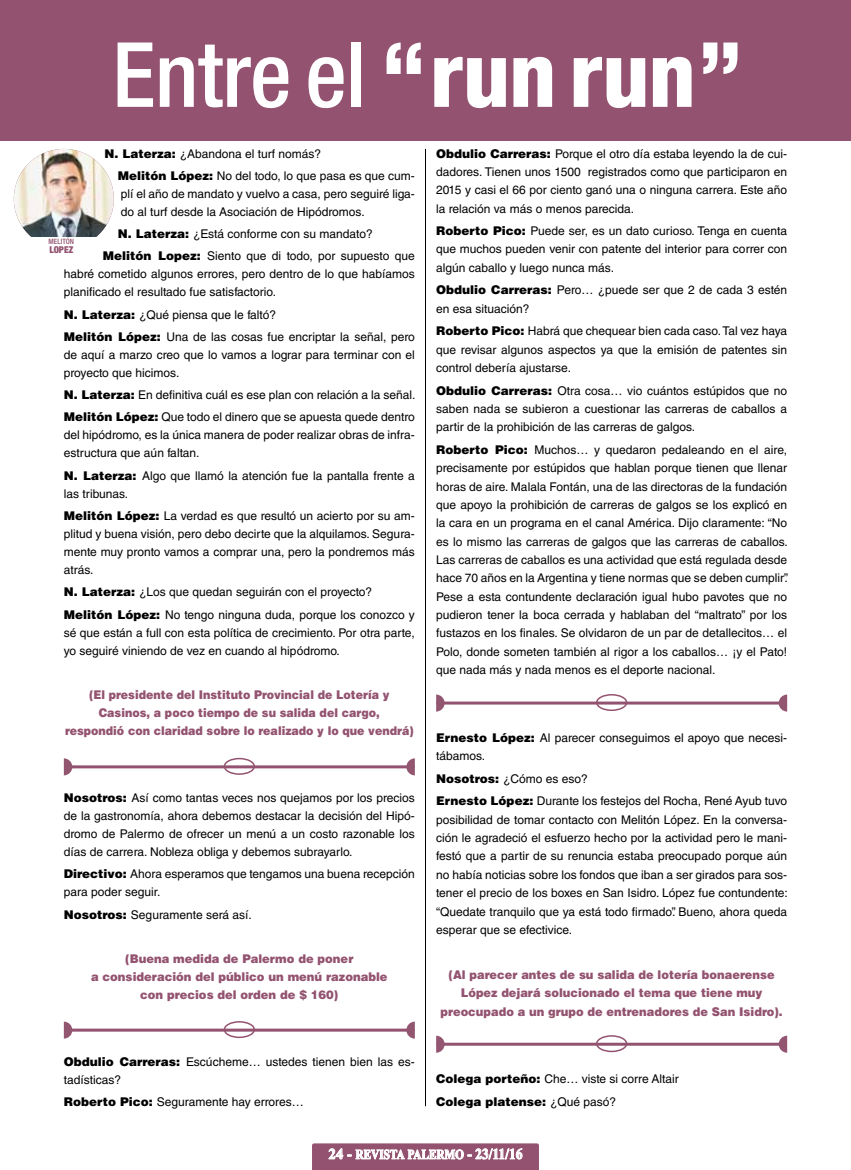
<style>
.page{position:relative;width:851px;height:1170px;background:#fff}
.page>*{position:absolute;margin:0;border:0;box-sizing:border-box;transform-origin:0 0}
.t1{font:800 condensed 90px "Helvetica Neue LT Std";letter-spacing:-.005em;color:#fff}
.t2{font:700 13.5px "Times New Roman";color:#fff;scale:.83 1}
.t3{font:12px/18.3px "Helvetica LT Std";color:#000}
.t4{font:900 12px/18px "Helvetica LT Std";color:#935370;text-align:center;scale:.92 1}
.t5{font:900 12px/18.3px "Helvetica LT Std";color:#935370;text-align:center;scale:.95 1}
.t6{font:900 12px/18px "Helvetica LT Std";color:#935370;text-align:center;scale:.96 1}
.t7{font:900 condensed 9.45px "Helvetica Neue LT Std";color:#935370}
.t8{font:500 condensed 7.35px "Helvetica Neue LT Std";color:#935370}
.s1{font-weight:500}
.s2{font-weight:900}
.s3{font-size:15px}
</style>
<div class="page">
<div style="left:0;top:0;width:850px;height:140px;background:#935370"></div>
<svg style="left:312px;top:1143px;width:227px;height:26px;background:#a67189"></svg>
<hr style="left:65px;top:765px;width:348px;height:3px;background:#935370">
<svg style="left:64px;top:758px;width:8px;height:17px"></svg>
<svg style="left:406px;top:758px;width:9px;height:17px"></svg>
<div style="left:224px;top:757px;width:31px;height:17px;border:2px solid #935370;border-radius:50%"></div>
<hr style="left:437px;top:701px;width:348px;height:3px;background:#935370">
<svg style="left:436px;top:694px;width:8px;height:17px"></svg>
<svg style="left:778px;top:694px;width:9px;height:17px"></svg>
<div style="left:596px;top:694px;width:31px;height:17px;border:2px solid #935370;border-radius:50%"></div>
<hr style="left:437px;top:1042px;width:348px;height:3px;background:#935370">
<svg style="left:436px;top:1035px;width:8px;height:17px"></svg>
<svg style="left:778px;top:1035px;width:9px;height:17px"></svg>
<div style="left:596px;top:1035px;width:31px;height:17px;border:2px solid #935370;border-radius:50%"></div>
<hr style="left:65px;top:1028px;width:348px;height:3px;background:#935370">
<svg style="left:64px;top:1021px;width:8px;height:17px"></svg>
<svg style="left:406px;top:1021px;width:9px;height:17px"></svg>
<div style="left:224px;top:1020px;width:31px;height:17px;border:2px solid #935370;border-radius:50%"></div>
<img style="left:14px;top:149px;width:100px;height:100px;border-radius:50px">
<hr style="left:425px;top:149px;width:1px;height:957px;background:#000">
<div style="left:14px;top:237px;width:82px;height:17px;background:#fff"></div>
<h1 class="t1" style="left:112px;top:19px;width:631px"><span class="s1">Entre el</span> “run run”</h1>
<p class="t3" style="left:118px;top:142px;width:298px;line-height:22.2px;text-indent:-14px"><span class="s2">N. Laterza:</span> ¿Abandona el turf nomás?<br><span class="s2">Melitón López:</span> No del todo, lo que pasa es que cum-</p>
<p class="t3" style="left:121px;top:184px;width:295px">plí el año de mandato y vuelvo a casa, pero seguiré liga&shy;do al turf desde la Asociación de Hipódromos.</p>
<p class="t3" style="left:103px;top:223px;width:313px;line-height:22.2px;text-indent:15px"><span class="s2">N. Laterza:</span> ¿Está conforme con su mandato?<br><span class="s2">Melitón Lopez:</span> Siento que di todo, por supuesto que</p>
<p class="t3" style="left:64px;top:265px;width:352px">habré cometido algunos errores, pero dentro de lo que habíamos planificado el resultado fue satisfactorio.</p>
<p class="t3" style="left:64px;top:303px;width:352px;line-height:22.2px"><span class="s2">N. Laterza:</span> ¿Qué piensa que le faltó?<br><span class="s2">Melitón López:</span> Una de las cosas fue encriptar la señal, pero</p>
<p class="t3" style="left:64px;top:345px;width:352px">de aquí a marzo creo que lo vamos a lograr para terminar con el proyecto que hicimos.</p>
<p class="t3" style="left:64px;top:384px;width:353px;line-height:22.2px"><span class="s2">N. Laterza:</span> En definitiva cuál es ese plan con relación a la señal.<br><span class="s2">Melitón López:</span> Que todo el dinero que se apuesta quede dentro</p>
<p class="t3" style="left:64px;top:426px;width:352px">del hipódromo, es la única manera de poder realizar obras de infra&shy;estructura que aún faltan.</p>
<p class="t3" style="left:64px;top:466px;width:352px"><span class="s2">N. Laterza:</span> Algo que llamó la atención fue la pantalla frente a las tribunas.</p>
<p class="t3" style="left:64px;top:506px;width:352px;text-align:justify"><span class="s2">Melitón López:</span> La verdad es que resultó un acierto por su am&shy;plitud y buena visión, pero debo decirte que la alquilamos. Segura&shy;mente muy pronto vamos a comprar una, pero la pondremos más atrás.</p>
<p class="t3" style="left:64px;top:581px;width:352px;line-height:22.2px"><span class="s2">N. Laterza:</span> ¿Los que quedan seguirán con el proyecto?<br><span class="s2">Melitón López:</span> No tengo ninguna duda, porque los conozco y</p>
<p class="t3" style="left:64px;top:623px;width:352px">sé que están a full con esta política de crecimiento. Por otra parte, yo seguiré viniendo de vez en cuando al hipódromo.</p>
<p class="t4" style="left:65px;top:685px;width:380px">(El presidente del Instituto Provincial de Lotería y<br>Casinos, a poco tiempo de su salida del cargo,<br>respondió con claridad sobre lo realizado y lo que vendrá)</p>
<p class="t8" style="left:49px;top:237px;width:27px">MELITÓN</p>
<p class="t7" style="left:49px;top:243px;width:25px">LOPEZ</p>
<p class="t3" style="left:64px;top:788px;width:352px;text-align:justify"><span class="s2">Nosotros:</span> Así como tantas veces nos quejamos por los precios de la gastronomía, ahora debemos destacar la decisión del Hipó&shy;dromo de Palermo de ofrecer un menú a un costo razonable los días de carrera. Nobleza obliga y debemos subrayarlo.</p>
<p class="t3" style="left:64px;top:864px;width:352px"><span class="s2">Directivo:</span> Ahora esperamos que tengamos una buena recepción para poder seguir.</p>
<p class="t3" style="left:64px;top:905px;width:190px"><span class="s2">Nosotros:</span> Seguramente será así.</p>
<p class="t6" style="left:91px;top:949px;width:310px">(Buena medida de Palermo de poner<br>a consideración del público un menú razonable con precios del orden de $ 160)</p>
<p class="t3" style="left:64px;top:1052px;width:352px"><span class="s2">Obdulio Carreras:</span> Escúcheme… ustedes tienen bien las es&shy;tadísticas?</p>
<p class="t3" style="left:64px;top:1092px;width:241px"><span class="s2">Roberto Pico:</span> Seguramente hay errores…</p>
<p class="t3" style="left:436px;top:144px;width:352px;text-align:justify"><span class="s2">Obdulio Carreras:</span> Porque el otro día estaba leyendo la de cui&shy;dadores. Tienen unos 1500 registrados como que participaron en 2015 y casi el 66 por ciento ganó una o ninguna carrera. Este año la relación va más o menos parecida.</p>
<p class="t3" style="left:436px;top:222px;width:352px;text-align:justify"><span class="s2">Roberto Pico:</span> Puede ser, es un dato curioso. Tenga en cuenta que muchos pueden venir con patente del interior para correr con algún caballo y luego nunca más.</p>
<p class="t3" style="left:436px;top:281px;width:352px"><span class="s2">Obdulio Carreras:</span> Pero… ¿puede ser que 2 de cada 3 estén en esa situación?</p>
<p class="t3" style="left:436px;top:322px;width:352px;text-align:justify"><span class="s2">Roberto Pico:</span> Habrá que chequear bien cada caso. Tal vez haya que revisar algunos aspectos ya que la emisión de patentes sin control debería ajustarse.</p>
<p class="t3" style="left:436px;top:381px;width:352px;text-align:justify"><span class="s2">Obdulio Carreras:</span> Otra cosa… vio cuántos estúpidos que no saben nada se subieron a cuestionar las carreras de caballos a partir de la prohibición de las carreras de galgos.</p>
<p class="t3" style="left:436px;top:440px;width:353px;text-align:justify"><span class="s2">Roberto Pico:</span> Muchos… y quedaron pedaleando en el aire, precisamente por estúpidos que hablan porque tienen que llenar horas de aire. Malala Fontán, una de las directoras de la fundación que apoyo la prohibición de carreras de galgos se los explicó en la cara en un programa en el canal América. Dijo claramente: “No es lo mismo las carreras de galgos que las carreras de caballos.<br>Las carreras de caballos es una actividad que está regulada desde hace 70 años en la Argentina y tiene normas que se deben cumplir”.<br>Pese a esta contundente declaración igual hubo pavotes que no pudieron tener la boca cerrada y hablaban del “maltrato” por los fustazos en los finales. Se olvidaron de un par de detallecitos… el Polo, donde someten también al rigor a los caballos… ¡y el Pato! que nada más y nada menos es el deporte nacional.</p>
<p class="t3" style="left:436px;top:728px;width:352px"><span class="s2">Ernesto López:</span> Al parecer conseguimos el apoyo que necesi&shy;tábamos.</p>
<p class="t3" style="left:436px;top:767px;width:352px;line-height:22.6px"><span class="s2">Nosotros:</span> ¿Cómo es eso?<br><span class="s2">Ernesto López:</span> Durante los festejos del Rocha, René Ayub tuvo</p>
<p class="t3" style="left:436px;top:810px;width:353px;text-align:justify">posibilidad de tomar contacto con Melitón López. En la conversa&shy;ción le agradeció el esfuerzo hecho por la actividad pero le mani&shy;festó que a partir de su renuncia estaba preocupado porque aún no había noticias sobre los fondos que iban a ser girados para sos&shy;tener el precio de los boxes en San Isidro. López fue contundente: “Quedate tranquilo que ya está todo firmado”. Bueno, ahora queda esperar que se efectivice.</p>
<p class="t5" style="left:440px;top:965px;width:361px">(Al parecer antes de su salida de lotería bonaerense<br>López dejará solucionado el tema que tiene muy preocupado a un grupo de entrenadores de San Isidro).</p>
<p class="t3" style="left:436px;top:1067px;width:244px;line-height:22.6px"><span class="s2">Colega porteño:</span> Che… viste si corre Altair<br><span class="s2">Colega platense:</span> ¿Qué pasó?</p>
<p class="t2" style="left:328px;top:1144px;width:235px"><span class="s3">24 -</span> REVISTA PALERMO <span class="s3">- 23/11/16</span></p>
</div>
